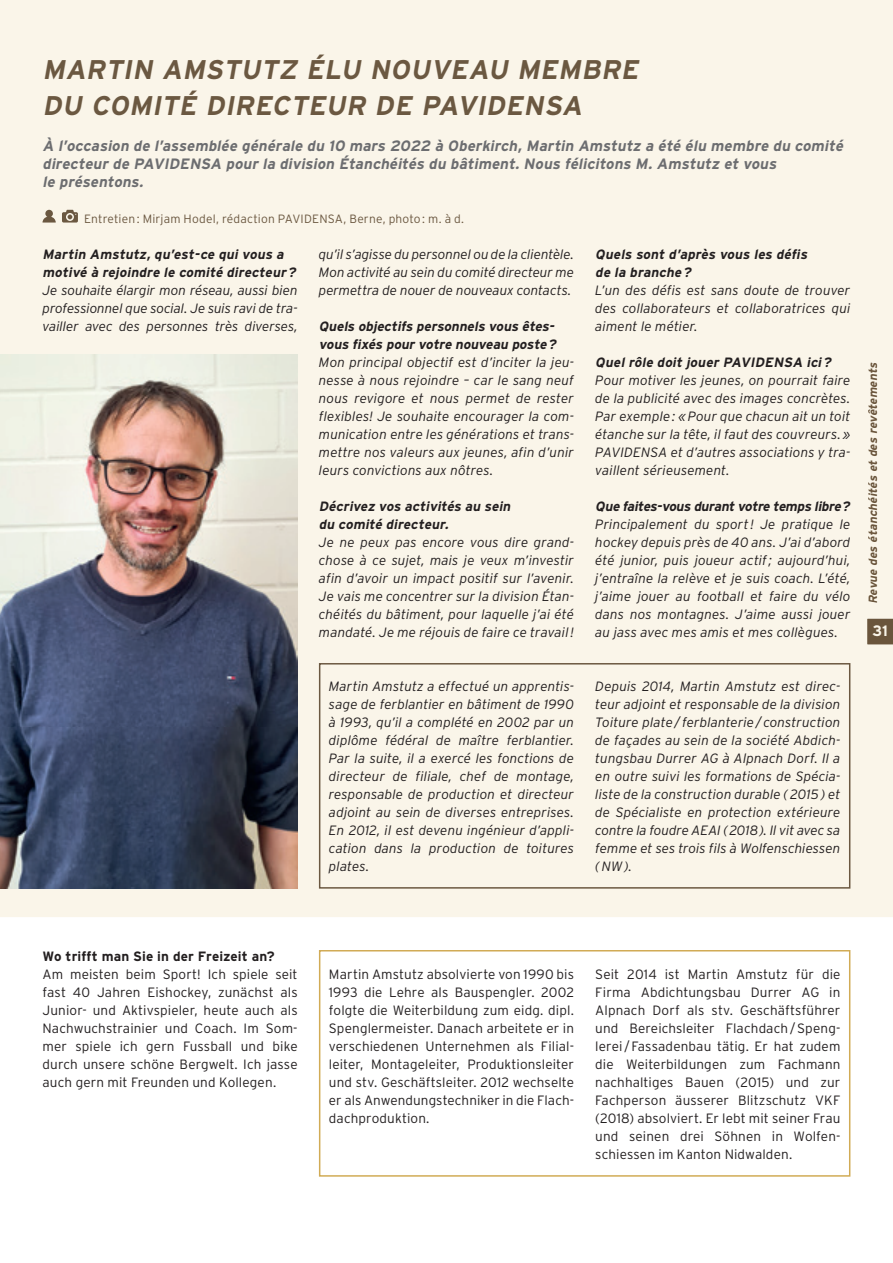
<style>
.page{position:relative;width:893px;height:1263px;background:#fff}
.page>*{position:absolute;margin:0;border:0;box-sizing:border-box;transform-origin:0 0}
.t1{font:italic 700 27px/36px "Interstate";color:#6b5841}
.t2{font:italic 700 15px/18px "Interstate";color:#6c6d70}
.t3{font:700 15px "Interstate";color:#fff}
.t4{font:italic 300 13.5px/18px "Interstate";letter-spacing:.005em;color:#231f20;text-align:justify}
.t5{font:300 13.5px/18px "Interstate";letter-spacing:.01em;color:#231f20;text-align:justify}
.t6{font:italic 700 13.5px/18px "Interstate";color:#231f20}
.t7{font:700 13.5px "Interstate";letter-spacing:.005em;color:#231f20}
.t8{font:300 12px "Interstate";letter-spacing:.01em;color:#6b5841}
.t9{font:italic 700 12px "Interstate";color:#6b5841}
</style>
<div class="page">
<div style="left:0;top:0;width:893px;height:917px;background:#faf5e9"></div>
<div style="left:868px;top:362px;width:9px;height:241px;background:#faf5e9"></div>
<svg style="left:867px;top:619px;width:26px;height:25px"></svg>
<div style="left:873px;top:626px;width:15px;height:11px;background:#6a553c"></div>
<svg style="left:43px;top:210px;width:13px;height:13px"></svg>
<svg style="left:62px;top:210px;width:16px;height:13px"></svg>
<img style="left:0;top:354px;width:298px;height:535px">
<div style="left:319px;top:950px;width:531px;height:227px;border:2px solid #d1ab55"></div>
<div style="left:319px;top:663px;width:531px;height:226px;border:2px solid #6b5841"></div>
<h1 class="t1" style="left:43px;top:51px;width:603px">MARTIN AMSTUTZ ÉLU NOUVEAU MEMBRE<br>DU COMITÉ DIRECTEUR DE PAVIDENSA</h1>
<p class="t2" style="left:43px;top:136px;width:805px">À l’occasion de l’assemblée générale du 10 mars 2022 à Oberkirch, Martin Amstutz a été élu membre du comité directeur de PAVIDENSA pour la division Étanchéités du bâtiment. Nous félicitons M. Amstutz et vous<br>le présentons.</p>
<p class="t8" style="left:84px;top:212px;width:381px">Entretien : Mirjam Hodel, rédaction PAVIDENSA, Berne, photo : m. à d.</p>
<p class="t6" style="left:43px;top:245px;width:257px">Martin Amstutz, qu’est-ce qui vous a motivé à rejoindre le comité directeur ?</p>
<p class="t4" style="left:43px;top:281px;width:257px">Je souhaite élargir mon réseau, aussi bien professionnel que social. Je suis ravi de tra&shy;vailler avec des personnes très diverses,</p>
<p class="t4" style="left:319px;top:245px;width:257px">qu’il s’agisse du personnel ou de la clientèle.<br>Mon activité au sein du comité directeur me permettra de nouer de nouveaux contacts.</p>
<p class="t6" style="left:319px;top:317px;width:241px">Quels objectifs personnels vous êtes&shy;vous fixés pour votre nouveau poste ?</p>
<p class="t4" style="left:319px;top:353px;width:257px">Mon principal objectif est d’inciter la jeu&shy;nesse à nous rejoindre – car le sang neuf nous revigore et nous permet de rester flexibles! Je souhaite encourager la com&shy;munication entre les générations et trans&shy;mettre nos valeurs aux jeunes, afin d’unir leurs convictions aux nôtres.</p>
<p class="t6" style="left:319px;top:497px;width:196px">Décrivez vos activités au sein du comité directeur.</p>
<p class="t4" style="left:319px;top:533px;width:257px">Je ne peux pas encore vous dire grand&shy;chose à ce sujet, mais je veux m’investir afin d’avoir un impact positif sur l’avenir.<br>Je vais me concentrer sur la division Étan&shy;chéités du bâtiment, pour laquelle j’ai été mandaté. Je me réjouis de faire ce travail !</p>
<p class="t6" style="left:595px;top:245px;width:216px">Quels sont d’après vous les défis de la branche ?</p>
<p class="t4" style="left:595px;top:281px;width:257px">L’un des défis est sans doute de trouver des collaborateurs et collaboratrices qui aiment le métier.</p>
<p class="t6" style="left:595px;top:353px;width:240px">Quel rôle doit jouer PAVIDENSA ici?</p>
<p class="t4" style="left:595px;top:371px;width:257px">Pour motiver les jeunes, on pourrait faire de la publicité avec des images concrètes.<br>Par exemple : « Pour que chacun ait un toit étanche sur la tête, il faut des couvreurs. » PAVIDENSA et d’autres associations y tra&shy;vaillent sérieusement.</p>
<p class="t6" style="left:595px;top:497px;width:258px">Que faites-vous durantvotre temps libre ?</p>
<p class="t4" style="left:595px;top:515px;width:257px">Principalement du sport ! Je pratique le hockey depuis près de 40 ans. J’ai d’abord été junior, puis joueur actif ; aujourd’hui, j’entraîne la relève et je suis coach. L’été, j’aime jouer au football et faire du vélo dans nos montagnes. J’aime aussi jouer au jass avec mes amis et mes collègues.</p>
<p class="t4" style="left:329px;top:677px;width:247px">Martin Amstutz a effectué un apprentis&shy;sage de ferblantier en bâtiment de 1990 à 1993, qu’il a complété en 2002 par un diplôme fédéral de maître ferblantier.<br>Par la suite, il a exercé les fonctions de directeur de filiale, chef de montage, responsable de production et directeur adjoint au sein de diverses entreprises.<br>En 2012, il est devenu ingénieur d’appli&shy;cation dans la production de toitures plates.</p>
<p class="t4" style="left:595px;top:677px;width:247px">Depuis 2014, Martin Amstutz est direc&shy;teur adjoint et responsable de la division Toiture plate / ferblanterie / construction de façades au sein de la société Abdich&shy;tungsbau Durrer AG à Alpnach Dorf. Il a en outre suivi les formations de Spécia&shy;liste de la construction durable ( 2015 ) et de Spécialiste en protection extérieure contre la foudre AEAI ( 2018 ). Il vit avec sa femme et ses trois fils à Wolfen schiessen ( NW ).</p>
<p class="t9" style="left:866px;top:604px;width:245px;rotate:-90deg">Revue des étanchéités et des revêtements</p>
<p class="t3" style="left:873px;top:623px;width:17px">31</p>
<p class="t7" style="left:43px;top:948px;width:234px">Wo trifft man Sie in der Freizeit an?</p>
<p class="t5" style="left:43px;top:965px;width:257px">Am meisten beim Sport! Ich spiele seit fast 40 Jahren Eishockey, zunächst als Junior- und Aktivspieler, heute auch als Nachwuchstrainier und Coach. Im Som&shy;mer spiele ich gern Fussball und bike durch unsere schöne Bergwelt. Ich jasse auch gern mit Freunden und Kollegen.</p>
<p class="t5" style="left:329px;top:965px;width:247px">Martin Amstutz absolvierte von 1990 bis 1993 die Lehre als Bauspengler. 2002 folgte die Weiterbildung zum eidg. dipl.<br>Spenglermeister. Danach arbeitete er in verschiedenen Unternehmen als Filial&shy;leiter, Mon tageleiter, Produktionsleiter und stv. Geschäftsleiter. 2012 wechselte er als Anwendungstechniker in die Flach&shy;dachproduktion.</p>
<p class="t5" style="left:595px;top:965px;width:247px">Seit 2014 ist Martin Amstutz für die Firma Abdichtungsbau Durrer AG in Alpnach Dorf als stv. Geschäfts führer und Bereichsleiter Flachdach / Speng&shy;lerei / Fassadenbau tätig. Er hat zudem die Weiter bildungen zum Fachmann nachhaltiges Bauen (2015) und zur Fachperson äus serer Blitzschutz VKF (2018) absolviert. Er lebt mit seiner Frau und seinen drei Söhnen in Wolfen&shy;schiessen im Kanton Nidwalden.</p>
</div>
